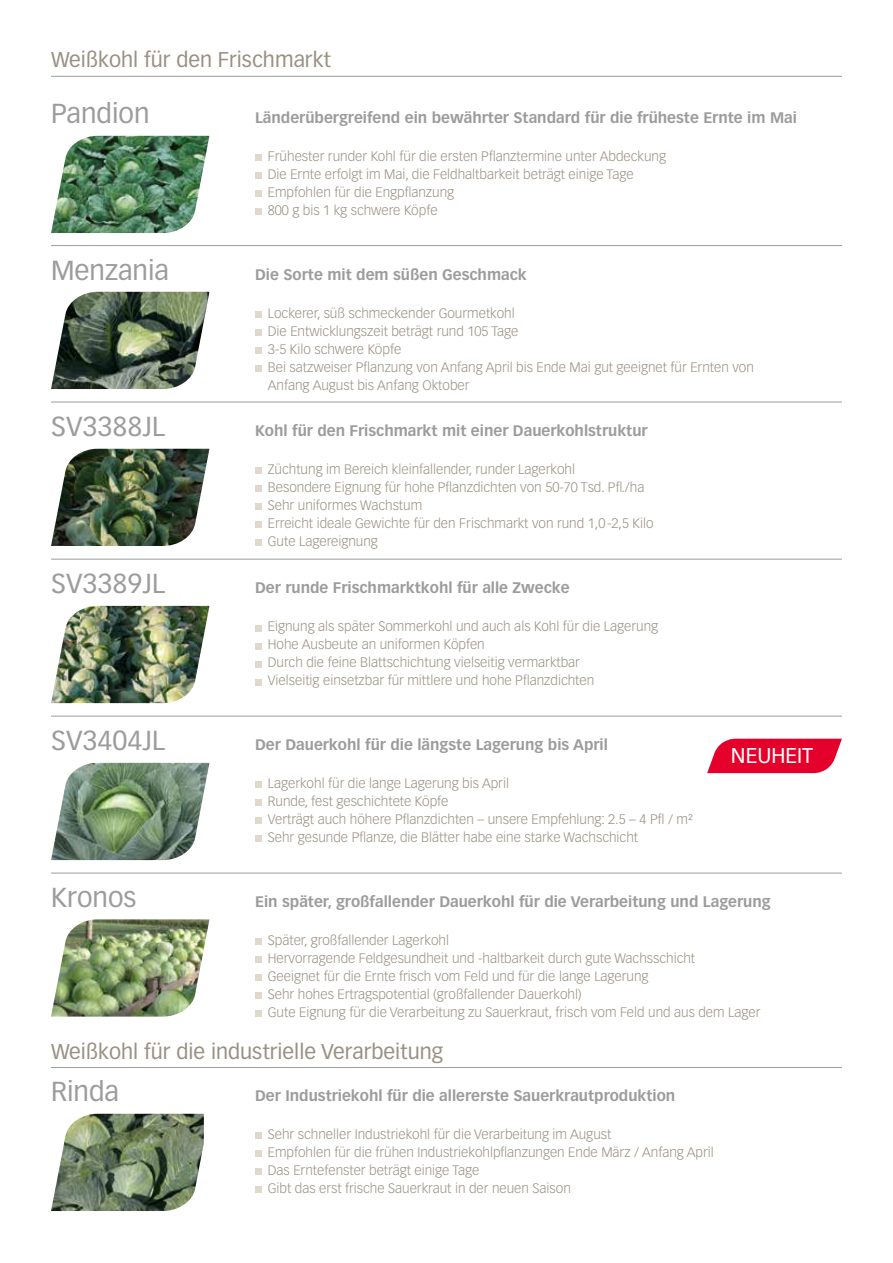
<style>
.page{position:relative;width:893px;height:1263px;background:#fff}
.page>*{position:absolute;margin:0;border:0;box-sizing:border-box;transform-origin:0 0}
.t1{font:27px "Vectora LT Std";color:#9c9c9d}
.t2{font:21px "Vectora LT Std";color:#9a9083}
.t3{font:21px "Vectora LT Std";color:#fff}
.t4{font:700 15px "Vectora LT Std";color:#9c9c9d}
.t5{font:300 13.5px/18px "Vectora LT Std";color:#9a9083}
</style>
<div class="page">
<img style="left:51px;top:292px;width:158px;height:97px">
<img style="left:51px;top:136px;width:158px;height:97px">
<img style="left:51px;top:449px;width:158px;height:97px">
<img style="left:51px;top:606px;width:158px;height:97px">
<img style="left:51px;top:763px;width:158px;height:97px">
<img style="left:51px;top:919px;width:158px;height:97px">
<img style="left:51px;top:1114px;width:153px;height:97px">
<div style="left:255px;top:311px;width:6px;height:7px;background:#dfd8cb"></div>
<div style="left:255px;top:329px;width:6px;height:7px;background:#dfd8cb"></div>
<div style="left:255px;top:347px;width:6px;height:7px;background:#dfd8cb"></div>
<div style="left:255px;top:365px;width:6px;height:7px;background:#dfd8cb"></div>
<svg style="left:255px;top:155px;width:6px;height:6px"></svg>
<svg style="left:255px;top:173px;width:6px;height:6px"></svg>
<svg style="left:255px;top:191px;width:6px;height:6px"></svg>
<svg style="left:255px;top:209px;width:6px;height:6px"></svg>
<svg style="left:255px;top:468px;width:6px;height:6px"></svg>
<svg style="left:255px;top:486px;width:6px;height:6px"></svg>
<svg style="left:255px;top:504px;width:6px;height:6px"></svg>
<svg style="left:255px;top:522px;width:6px;height:6px"></svg>
<svg style="left:255px;top:540px;width:6px;height:6px"></svg>
<svg style="left:255px;top:625px;width:6px;height:6px"></svg>
<svg style="left:255px;top:643px;width:6px;height:6px"></svg>
<svg style="left:255px;top:661px;width:6px;height:6px"></svg>
<svg style="left:255px;top:679px;width:6px;height:6px"></svg>
<svg style="left:255px;top:782px;width:6px;height:6px"></svg>
<svg style="left:255px;top:800px;width:6px;height:6px"></svg>
<svg style="left:255px;top:818px;width:6px;height:6px"></svg>
<svg style="left:255px;top:836px;width:6px;height:6px"></svg>
<svg style="left:255px;top:938px;width:6px;height:6px"></svg>
<svg style="left:255px;top:956px;width:6px;height:6px"></svg>
<svg style="left:255px;top:974px;width:6px;height:6px"></svg>
<svg style="left:255px;top:992px;width:6px;height:6px"></svg>
<svg style="left:255px;top:1010px;width:6px;height:6px"></svg>
<svg style="left:255px;top:1133px;width:6px;height:6px"></svg>
<svg style="left:255px;top:1151px;width:6px;height:6px"></svg>
<svg style="left:255px;top:1169px;width:6px;height:6px"></svg>
<svg style="left:255px;top:1187px;width:6px;height:6px"></svg>
<hr style="left:51px;top:76px;width:791px;height:1px;background:#9c9c9d">
<hr style="left:51px;top:402px;width:791px;height:1px;background:#9c9c9d">
<hr style="left:51px;top:245px;width:791px;height:1px;background:#9c9c9d">
<hr style="left:51px;top:559px;width:791px;height:1px;background:#9c9c9d">
<hr style="left:51px;top:716px;width:791px;height:1px;background:#9c9c9d">
<hr style="left:51px;top:873px;width:791px;height:1px;background:#9c9c9d">
<svg style="left:707px;top:739px;width:135px;height:34px;background:#e71c42"></svg>
<hr style="left:51px;top:1067px;width:791px;height:1px;background:#9c9c9d">
<h2 class="t2" style="left:51px;top:48px;width:281px">Weißkohl für den Frischmarkt</h2>
<h1 class="t1" style="left:51px;top:98px;width:100px">Pandion</h1>
<h1 class="t1" style="left:51px;top:254px;width:120px">Menzania</h1>
<h1 class="t1" style="left:51px;top:411px;width:116px">SV3388JL</h1>
<h1 class="t1" style="left:51px;top:568px;width:116px">SV3389JL</h1>
<h1 class="t1" style="left:51px;top:725px;width:116px">SV3404JL</h1>
<h1 class="t1" style="left:51px;top:881px;width:87px">Kronos</h1>
<p class="t4" style="left:255px;top:109px;width:543px">Länderübergreifend ein bewährter Standard für die früheste Ernte im Mai</p>
<p class="t5" style="left:268px;top:148px;width:400px">Frühester runder Kohl für die ersten Pflanztermine unter Abdeckung Die Ernte erfolgt im Mai, die Feldhaltbarkeit beträgt einige Tage Empfohlen für die Engpflanzung<br>800 g bis 1 kg schwere Köpfe</p>
<p class="t4" style="left:255px;top:265px;width:273px">Die Sorte mit dem süßen Geschmack</p>
<p class="t5" style="left:268px;top:304px;width:488px">Lockerer, süß schmeckender Gourmetkohl<br>Die Entwicklungszeit beträgt rund 105 Tage<br>3-5 Kilo schwere Köpfe<br>Bei satzweiser Pflanzung von Anfang April bis Ende Mai gut geeignet für Ernten von Anfang August bis Anfang Oktober</p>
<p class="t4" style="left:255px;top:422px;width:394px">Kohl für den Frischmarkt mit einer Dauerkohlstruktur</p>
<p class="t5" style="left:268px;top:460px;width:387px">Züchtung im Bereich kleinfallender, runder Lagerkohl<br>Besondere Eignung für hohe Pflanzdichten von 50-70 Tsd. Pfl./ha Sehr uniformes Wachstum<br>Erreicht ideale Gewichte für den Frischmarkt von rund 1,0-2,5 Kilo Gute Lagereignung</p>
<p class="t4" style="left:255px;top:579px;width:316px">Der runde Frischmarktkohl für alle Zwecke</p>
<p class="t5" style="left:268px;top:618px;width:392px">Eignung als später Sommerkohl und auch als Kohl für die Lagerung Hohe Ausbeute an uniformen Köpfen<br>Durch die feine Blattschichtung vielseitig vermarktbar<br>Vielseitig einsetzbar für mittlere und hohe Pflanzdichten</p>
<p class="t4" style="left:255px;top:736px;width:354px">Der Dauerkohl für die längste Lagerung bis April</p>
<p class="t5" style="left:268px;top:774px;width:426px">Lagerkohl für die lange Lagerung bis April<br>Runde, fest geschichtete Köpfe<br>Verträgt auch höhere Pflanzdichten – unsere Empfehlung: 2.5 – 4 Pfl / m²<br>Sehr gesunde Pflanze, die Blätter habe eine starke Wachschicht</p>
<h2 class="t3" style="left:731px;top:743px;width:84px">NEUHEIT</h2>
<p class="t4" style="left:255px;top:892px;width:517px">Ein später, großfallender Dauerkohl für die Verarbeitung und Lagerung</p>
<p class="t5" style="left:268px;top:931px;width:494px">Später, großfallender Lagerkohl<br>Hervorragende Feldgesundheit und -haltbarkeit durch gute Wachsschicht<br>Geeignet für die Ernte frisch vom Feld und für die lange Lagerung<br>Sehr hohes Ertragspotential (großfallender Dauerkohl)<br>Gute Eignung für die Verarbeitung zu Sauerkraut, frisch vom Feld und aus dem Lager</p>
<h2 class="t2" style="left:51px;top:1039px;width:394px">Weißkohl für die industrielle Verarbeitung</h2>
<h1 class="t1" style="left:51px;top:1075px;width:70px">Rinda</h1>
<p class="t4" style="left:255px;top:1086px;width:422px">Der Industriekohl für die allererste Sauerkrautproduktion</p>
<p class="t5" style="left:268px;top:1125px;width:447px">Sehr schneller Industriekohl für die Verarbeitung im August<br>Empfohlen für die frühen Industriekohlpflanzungen Ende März / Anfang April Das Erntefenster beträgt einige Tage<br>Gibt das erst frische Sauerkraut in der neuen Saison</p>
</div>
